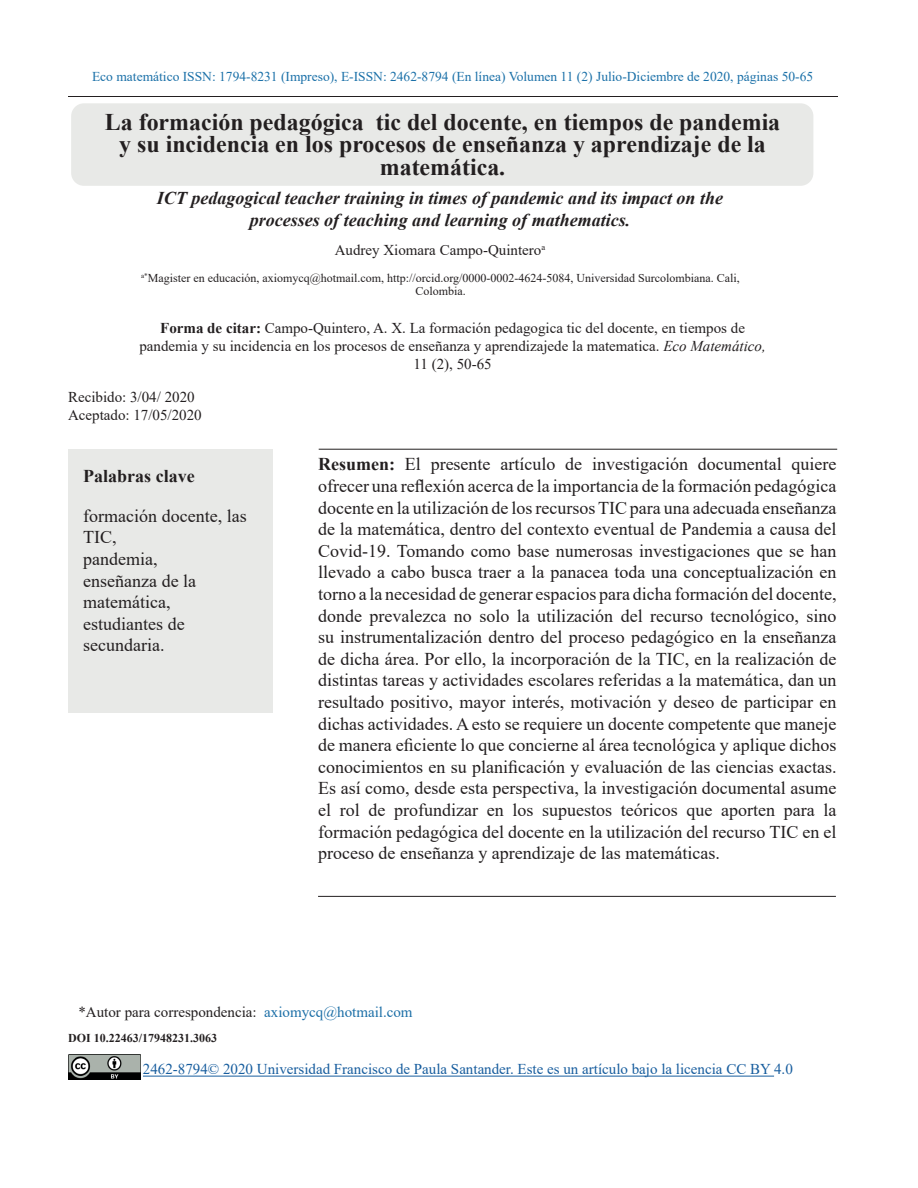
<style>
.page{position:relative;width:918px;height:1188px;background:#fff}
.page>*{position:absolute;margin:0;border:0;box-sizing:border-box;transform-origin:0 0}
.Título_1{font:700 23.85px/22.5px "Times New Roman";color:#231f20;text-align:center}
.Resumen{font:18px/21.6px "Times New Roman";color:#231f20}
.Título_1-2{font:italic 700 18px/21.6px "Times New Roman";color:#231f20;text-align:center}
.t1{font:700 18px "Times New Roman";color:#231f20}
.Título_1-3{font:15px/18px "Times New Roman";color:#231f20;text-align:center}
.t2{font:15px "Times New Roman";color:#175d9e}
.t3{font:13.5px "Times New Roman";color:#1a70a8}
.Título_1-4{font:12px/13.5px "Times New Roman";color:#231f20;text-align:center}
.Título_1-5{font:700 12px "Times New Roman";color:#231f20}
.s1{font-weight:700}
.s2{font-style:italic}
.s3{color:#1c6fa7}
</style>
<div class="page">
<hr style="left:68px;top:96px;width:769px;height:1px;background:#231f20">
<div style="left:71px;top:103px;width:742px;height:83px;background:#e8e9e7;border-radius:13px"></div>
<div style="left:68px;top:449px;width:204px;height:264px;background:#e8e9e7"></div>
<hr style="left:319px;top:449px;width:518px;height:1px;background:#231f20">
<hr style="left:318px;top:896px;width:518px;height:1px;background:#231f20">
<hr style="left:143px;top:1076px;width:631px;height:1px;background:#175d9e">
<img style="left:68px;top:1054px;width:73px;height:26px">
<p class="t3" style="left:92px;top:67px;width:723px">Eco matemático ISSN: 1794-8231 (Impreso), E-ISSN: 2462-8794 (En línea) Volumen 11 (2) Julio-Diciembre de 2020, páginas 50-65</p>
<p class="Título_1" style="left:105px;top:110px;width:677px">La formación pedagógica tic del docente, en tiempos de pandemia y su incidencia en los procesos de enseñanza y aprendizaje de la matemática.</p>
<p class="Título_1-2" style="left:157px;top:187px;width:568px">ICT pedagogical teacher training in times of pandemic and its impact on the processes of teaching and learning of mathematics.</p>
<p class="Título_1-3" style="left:335px;top:240px;width:212px">Audrey Xiomara Campo-Quintero<sup>a</sup></p>
<p class="Título_1-4" style="left:141px;top:271px;width:600px"><sup>a*</sup>Magister en educación, axiomycq@hotmail.com, http://orcid.org/0000-0002-4624-5084, Universidad Surcolombiana. Cali,<br>Colombia.</p>
<p class="Título_1-3" style="left:139px;top:319px;width:628px"><span class="s1">Forma de citar:</span> Campo-Quintero, A. X. La formación pedagogica tic del docente, en tiempos de pandemia y su incidencia en los procesos de enseñanza y aprendizajede la matematica. <span class="s2">Eco Matemático,<br></span>11 (2), 50-65</p>
<p class="Título_1-3" style="left:68px;top:388px;width:128px">Recibido: 3/04/ 2020</p>
<p class="Título_1-3" style="left:68px;top:406px;width:135px">Aceptado: 17/05/2020</p>
<p class="t1" style="left:83px;top:463px;width:113px">Palabras clave</p>
<p class="Resumen" style="left:83px;top:504px;width:165px">formación docente, las<br>TIC,</p>
<p class="Resumen" style="left:83px;top:548px;width:76px">pandemia,</p>
<p class="Resumen" style="left:83px;top:569px;width:114px">enseñanza de la matemática,</p>
<p class="Resumen" style="left:83px;top:612px;width:103px">estudiantes de secundaria.</p>
<p class="Resumen" style="left:318px;top:453px;width:520px;text-align:justify"><span class="s1">Resumen:</span> El presente artículo de investigación documental quiere ofrecer una reflexión acerca de la importancia de la formación pedagógica docente en la utilización de los recursos TIC para una adecuada enseñanza de la matemática, dentro del contexto eventual de Pandemia a causa del Covid-19. Tomando como base numerosas investigaciones que se han llevado a cabo busca traer a la panacea toda una conceptualización en torno a la necesidad de generar espacios para dicha formación del docente, donde prevalezca no solo la utilización del recurso tecnológico, sino su instrumentalización dentro del proceso pedagógico en la enseñanza de dicha área. Por ello, la incorporación de la TIC, en la realización de distintas tareas y actividades escolares referidas a la matemática, dan un resultado positivo, mayor interés, motivación y deseo de participar en dichas actividades. A esto se requiere un docente competente que maneje de manera eficiente lo que concierne al área tecnológica y aplique dichos conocimientos en su planificación y evaluación de las ciencias exactas.<br>Es así como, desde esta perspectiva, la investigación documental asume el rol de profundizar en los supuestos teóricos que aporten para la formación pedagógica del docente en la utilización del recurso TIC en el proceso de enseñanza y aprendizaje de las matemáticas.</p>
<p class="Título_1-3" style="left:78px;top:1002px;width:336px">*Autor para correspondencia: <span class="s3">axiomycq@hotmail.com</span></p>
<p class="Título_1-5" style="left:68px;top:1030px;width:151px">DOI 10.22463/17948231.3063</p>
<p class="t2" style="left:143px;top:1059px;width:651px">2462-8794© 2020 Universidad Francisco de Paula Santander. Este es un artículo bajo la licencia CC BY 4.0</p>
</div>
